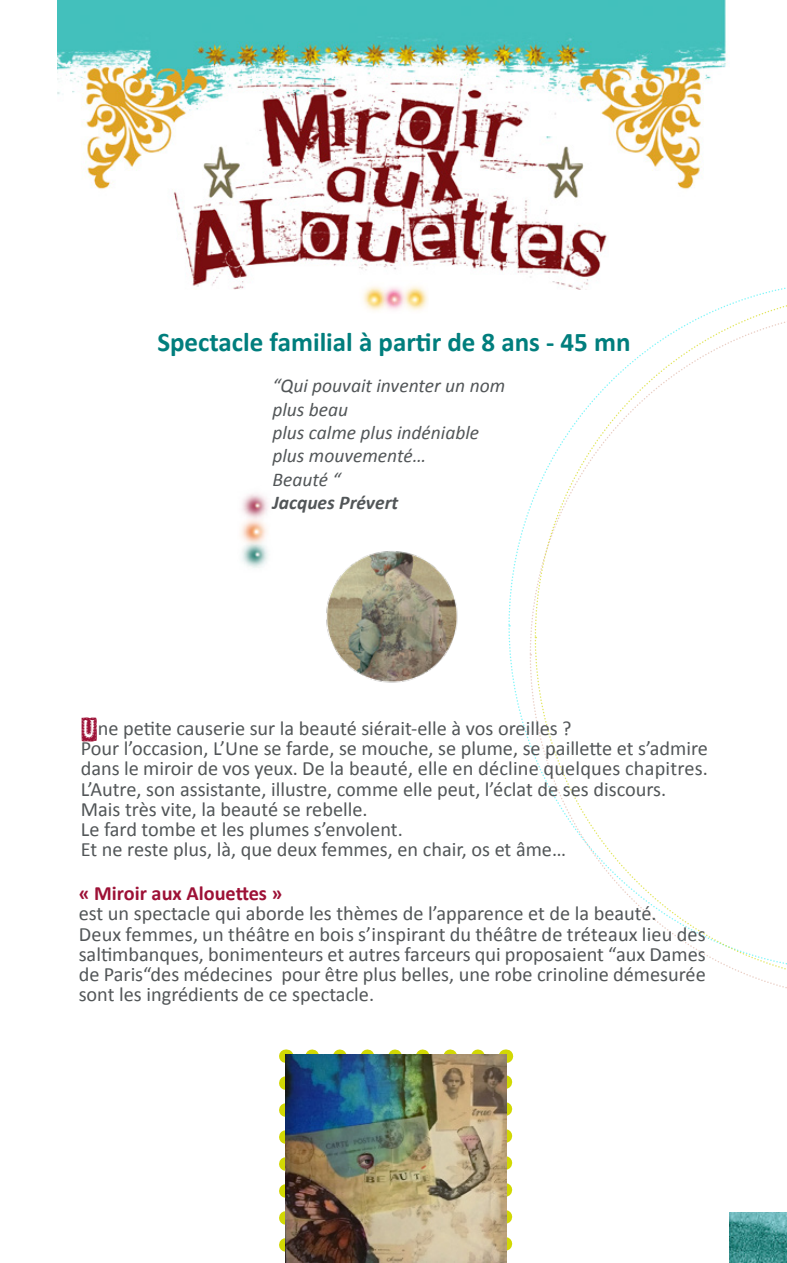
<style>
.page{position:relative;width:787px;height:1263px;background:#fff}
.page>*{position:absolute;margin:0;border:0;box-sizing:border-box;transform-origin:0 0}
.t1{font:700 27px "Calibri";color:#007e7d}
.t2{font:20.25px/20.2px "Calibri";color:#525658}
.t3{font:700 20.25px "Calibri";color:#9d1136}
.t4{font:italic 19.5px/23.4px "Calibri";color:#525658}
.t5{font:italic 700 19.5px "Calibri";color:#525658}
.s1{font-family:"CF Tissus";font-size:28.05px;color:#9d1136}
</style>
<div class="page">
<svg style="left:529px;top:309px;width:257px;height:346px"></svg>
<svg style="left:529px;top:656px;width:258px;height:333px"></svg>
<svg style="left:506px;top:1069px;width:6px;height:175px"></svg>
<svg style="left:306px;top:1049px;width:172px;height:5px"></svg>
<svg style="left:279px;top:1083px;width:6px;height:169px"></svg>
<img style="left:240px;top:494px;width:28px;height:74px">
<img style="left:57px;top:0;width:669px;height:289px">
<img style="left:358px;top:281px;width:70px;height:30px">
<img style="left:326px;top:551px;width:132px;height:132px">
<img style="left:285px;top:1054px;width:221px;height:209px">
<img style="left:729px;top:1212px;width:58px;height:51px">
<h1 class="t1" style="left:157px;top:325px;width:474px">Spectacle familial à partir de 8 ans - 45 mn</h1>
<p class="t4" style="left:272px;top:373px;width:234px">“Qui pouvait inventer un nom plus beau<br>plus calme plus indéniable plus mouvementé…<br>Beauté “</p>
<p class="t5" style="left:272px;top:490px;width:127px">Jacques Prévert</p>
<p class="t2" style="left:81px;top:718px;width:628px"><span class="s1">U</span>ne petite causerie sur la beauté siérait-elle à vos oreilles ?<br>Pour l’occasion, L’Une se farde, se mouche, se plume, se paillette et s’admire dans le miroir de vos yeux. De la beauté, elle en décline quelques chapitres.<br>L’Autre, son assistante, illustre, comme elle peut, l’éclat de ses discours.<br>Mais très vite, la beauté se rebelle.<br>Le fard tombe et les plumes s’envolent.<br>Et ne reste plus, là, que deux femmes, en chair, os et âme…</p>
<p class="t3" style="left:79px;top:880px;width:205px">« Miroir aux Alouettes »</p>
<p class="t2" style="left:79px;top:903px;width:628px">est un spectacle qui aborde les thèmes de l’apparence et de la beauté.<br>Deux femmes, un théâtre en bois s’inspirant du théâtre de tréteaux lieu des saltimbanques, bonimenteurs et autres farceurs qui proposaient “aux Dames de Paris“des médecines pour être plus belles, une robe crinoline démesurée sont les ingrédients de ce spectacle.</p>
</div>
